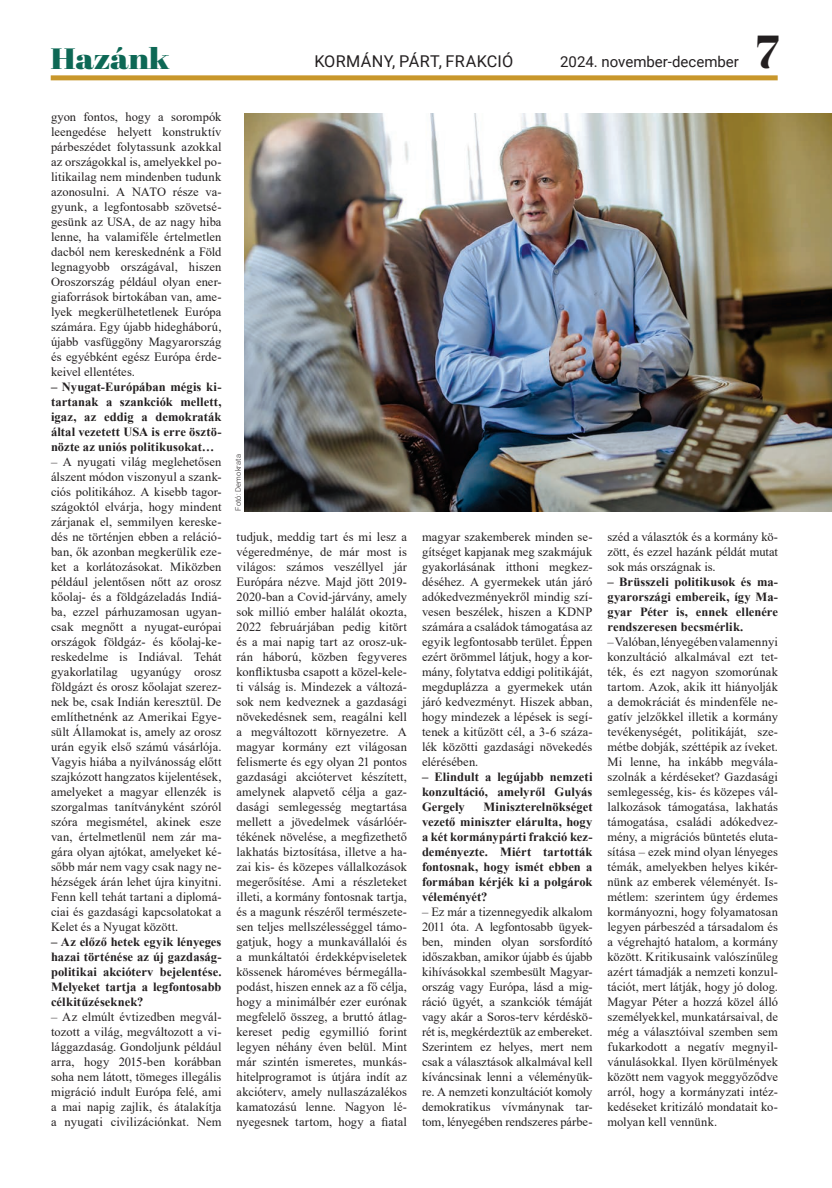
<style>
.page{position:relative;width:832px;height:1188px;background:#fff}
.page>*{position:absolute;margin:0;border:0;box-sizing:border-box;transform-origin:0 0}
.t1{font:46.25px "Abril Fatface";color:#231f20}
.t2{font:29.38px "Abril Fatface";letter-spacing:-.01em;color:#0d6855;scale:1.15 1}
.t3{font:16.25px "Roboto";letter-spacing:.02em;color:#231f20}
.t4{font:15px "Roboto";color:#231f20}
.t5{font:12.5px/15px "Times New Roman";color:#231f20;text-align:justify}
.t6{font:700 12.5px/15px "Times New Roman";letter-spacing:.005em;color:#231f20;text-align:justify}
.t7{font:300 7.5px "Roboto";letter-spacing:.02em;color:#231f20}
</style>
<div class="page">
<div style="left:51px;top:75px;width:726px;height:5px;background:#c8972b"></div>
<img style="left:244px;top:114px;width:587px;height:397px">
<h2 class="t2" style="left:51px;top:38px;width:105px">Hazánk</h2>
<h3 class="t3" style="left:314px;top:50px;width:200px">KORMÁNY, PÁRT, FRAKCIÓ</h3>
<p class="t4" style="left:560px;top:52px;width:180px">2024. november-december</p>
<h1 class="t1" style="left:755px;top:19px;width:25px">7</h1>
<p class="t5" style="left:51px;top:108px;width:172px">gyon fontos, hogy a sorompók leengedése helyett konstruktív párbeszédet folytassunk azokkal az országokkal is, amelyekkel po&shy;litikailag nem mindenben tudunk azonosulni. A NATO része va&shy;gyunk, a legfontosabb szövetsé&shy;gesünk az USA, de az nagy hiba lenne, ha valamiféle értelmetlen dacból nem kereskednénk a Föld legnagyobb országával, hiszen Oroszország például olyan ener&shy;giaforrások birtokában van, ame&shy;lyek megkerülhetetlenek Európa számára. Egy újabb hidegháború, újabb vasfüggöny Magyarország és egyébként egész Európa érde&shy;keivel ellentétes.</p>
<p class="t6" style="left:51px;top:378px;width:172px">– Nyugat-Európában mégis ki&shy;tartanak a szankciók mellett, igaz, az eddig a demokraták által vezetett USA is erre ösztö&shy;nözte az uniós politikusokat…</p>
<p class="t5" style="left:51px;top:453px;width:172px">– A nyugati világ meglehetősen álszent módon viszonyul a szank&shy;ciós politikához. A kisebb tagor&shy;szágoktól elvárja, hogy mindent zárjanak el, semmilyen kereske&shy;dés ne történjen ebben a reláció&shy;ban, ők azonban megkerülik eze&shy;ket a korlátozásokat. Miközben például jelentősen nőtt az orosz kőolaj- és a földgázeladás Indiá&shy;ba, ezzel párhuzamosan ugyan&shy;csak megnőtt a nyugat-európai országok földgáz- és kőolaj-ke&shy;reskedelme is Indiával. Tehát gyakorlatilag ugyanúgy orosz földgázt és orosz kőolajat szerez&shy;nek be, csak Indián keresztül. De említhetnénk az Amerikai Egye&shy;sült Államokat is, amely az orosz urán egyik első számú vásárlója.<br>Vagyis hiába a nyilvánosság előtt szajkózott hangzatos kijelentések, amelyeket a magyar ellenzék is szorgalmas tanítványként szóról szóra megismétel, akinek esze van, értelmetlenül nem zár ma&shy;gára olyan ajtókat, amelyeket ké&shy;sőbb már nem vagy csak nagy ne&shy;hézségek árán lehet újra kinyitni.<br>Fenn kell tehát tartani a diplomá&shy;ciai és gazdasági kapcsolatokat a Kelet és a Nyugat között.</p>
<p class="t6" style="left:51px;top:933px;width:172px">– Az előző hetek egyik lényeges hazai történése az új gazdaság&shy;politikai akcióterv bejelentése.<br>Melyeket tartja a legfontosabb célkitűzéseknek?</p>
<p class="t5" style="left:51px;top:1008px;width:172px">– Az elmúlt évtizedben megvál&shy;tozott a világ, megváltozott a vi&shy;lággazdaság. Gondoljunk például arra, hogy 2015-ben korábban soha nem látott, tömeges illegális migráció indult Európa felé, ami a mai napig zajlik, és átalakítja a nyugati civilizációnkat. Nem</p>
<p class="t7" style="left:233px;top:510px;width:58px;rotate:-90deg">Fotó: Demokrata</p>
<p class="t5" style="left:236px;top:528px;width:172px">tudjuk, meddig tart és mi lesz a végeredménye, de már most is világos: számos veszéllyel jár Európára nézve. Majd jött 2019- 2020-ban a Covid-járvány, amely sok millió ember halálát okozta, 2022 februárjában pedig kitört és a mai napig tart az orosz-uk&shy;rán háború, közben fegyveres konfliktusba csapott a közel-kele&shy;ti válság is. Mindezek a változá&shy;sok nem kedveznek a gazdasági növekedésnek sem, reagálni kell a megváltozott környezetre. A magyar kormány ezt világosan felismerte és egy olyan 21 pontos gazdasági akciótervet készített, amelynek alapvető célja a gaz&shy;dasági semlegesség megtartása mellett a jövedelmek vásárlóér&shy;tékének növelése, a megfizethető lakhatás biztosítása, illetve a ha&shy;zai kis- és közepes vállalkozások megerősítése. Ami a részleteket illeti, a kormány fontosnak tartja, és a magunk részéről természete&shy;sen teljes mellszélességgel támo&shy;gatjuk, hogy a munkavállalói és a munkáltatói érdekképviseletek kössenek hároméves bérmegálla&shy;podást, hiszen ennek az a fő célja, hogy a minimálbér ezer eurónak megfelelő összeg, a bruttó átlag&shy;kereset pedig egymillió forint legyen néhány éven belül. Mint már szintén ismeretes, munkás&shy;hitelprogramot is útjára indít az akcióterv, amely nullaszázalékos kamatozású lenne. Nagyon lé&shy;nyegesnek tartom, hogy a fiatal</p>
<p class="t5" style="left:422px;top:528px;width:172px">magyar szakemberek minden se&shy;gítséget kapjanak meg szakmájuk gyakorlásának itthoni megkez&shy;déséhez. A gyermekek után járó adókedvezményekről mindig szí&shy;vesen beszélek, hiszen a KDNP számára a családok támogatása az egyik legfontosabb terület. Éppen ezért örömmel látjuk, hogy a kor&shy;mány, folytatva eddigi politikáját, megduplázza a gyermekek után járó kedvezményt. Hiszek abban, hogy mindezek a lépések is segí&shy;tenek a kitűzött cél, a 3-6 száza&shy;lék közötti gazdasági növekedés elérésében.</p>
<p class="t6" style="left:422px;top:768px;width:172px">– Elindult a legújabb nemzeti konzultáció, amelyről Gulyás Gergely</p>
<p class="t6" style="left:422px;top:798px;width:172px;text-indent:61px">Miniszterelnökséget vezető miniszter elárulta, hogy a két kormánypárti frakció kez&shy;deményezte. Miért tartották fontosnak, hogy ismét ebben a formában kérjék ki a polgárok véleményét?</p>
<p class="t5" style="left:422px;top:903px;width:172px">– Ez már a tizennegyedik alkalom 2011 óta. A legfontosabb ügyek&shy;ben, minden olyan sorsfordító időszakban, amikor újabb és újabb kihívásokkal szembesült Magyar&shy;ország vagy Európa, lásd a mig&shy;ráció ügyét, a szankciók témáját vagy akár a Soros-terv kérdéskö&shy;rét is, megkérdeztük az embereket.<br>Szerintem ez helyes, mert nem csak a választások alkalmával kell kíváncsinak lenni a véleményük&shy;re. A nemzeti konzultációt komoly demokratikus vívmánynak tar&shy;tom, lényegében rendszeres párbe-</p>
<p class="t5" style="left:607px;top:528px;width:172px">széd a választók és a kormány kö&shy;zött, és ezzel hazánk példát mutat sok más országnak is.</p>
<p class="t6" style="left:607px;top:573px;width:172px">– Brüsszeli politikusok és ma&shy;gyarországi embereik, így Ma&shy;gyar Péter is, ennek ellenére rendszeresen becsmérlik.</p>
<p class="t5" style="left:607px;top:633px;width:172px">– Valóban, lényegében valamennyi konzultáció alkalmával ezt tet&shy;ték, és ezt nagyon szomorúnak tartom. Azok, akik itt hiányolják a demokráciát és mindenféle ne&shy;gatív jelzőkkel illetik a kormány tevékenységét, politikáját, sze&shy;métbe dobják, széttépik az íveket.<br>Mi lenne, ha inkább megvála&shy;szolnák a kérdéseket? Gazdasági semlegesség, kis- és közepes vál&shy;lalkozások támogatása, lakhatás támogatása, családi adókedvez&shy;mény, a migrációs büntetés eluta&shy;sítása – ezek mind olyan lényeges témák, amelyekben helyes kikér&shy;nünk az emberek véleményét. Is&shy;métlem: szerintem úgy érdemes kormányozni, hogy folyamatosan legyen párbeszéd a társadalom és a végrehajtó hatalom, a kormány között. Kritikusaink valószínűleg azért támadják a nemzeti konzul&shy;tációt, mert látják, hogy jó dolog.<br>Magyar Péter a hozzá közel álló személyekkel, munkatársaival, de még a választóival szemben sem fukarkodott a negatív megnyil&shy;vánulásokkal. Ilyen körülmények között nem vagyok meggyőződve arról, hogy a kormányzati intéz&shy;kedéseket kritizáló mondatait ko&shy;molyan kell vennünk.</p>
</div>
